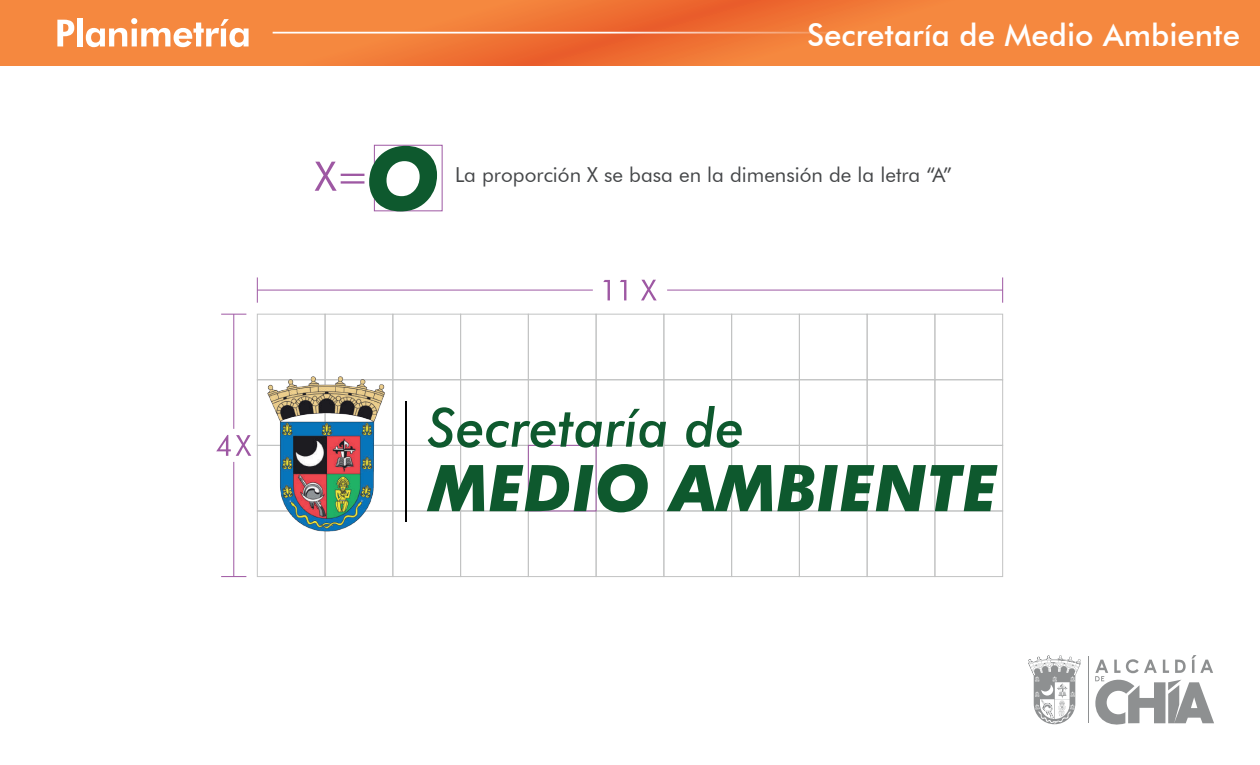
<style>
.page{position:relative;width:1260px;height:765px;background:#fff}
.page>*{position:absolute;margin:0;border:0;box-sizing:border-box;transform-origin:0 0}
.t1{font:italic 700 87.5px "Futura BT";color:#0e592e}
.t2{font:italic 700 64.5px "Futura BT";color:#0e592e}
.t3{font:italic 500 53.75px "Futura BT";color:#0e592e}
.t4{font:500 31.25px "Futura BT";color:#fff}
.t5{font:20.62px "Futura BT";color:#454749}
</style>
<div class="page">
<svg style="left:0;top:0;width:1260px;height:65px;background:#f2803b"></svg>
<svg style="left:57px;top:20px;width:17px;height:26px"></svg>
<div style="left:77px;top:18px;width:5px;height:28px;background:#fff"></div>
<svg style="left:86px;top:18px;width:163px;height:29px"></svg>
<hr style="left:273px;top:32px;width:560px;height:2px;background:#fff">
<div style="left:325px;top:314px;width:68px;height:66px;border:1px solid #c2c3c3"></div>
<div style="left:325px;top:445px;width:68px;height:66px;border:1px solid #c2c3c3"></div>
<div style="left:392px;top:314px;width:69px;height:66px;border:1px solid #c2c3c3"></div>
<div style="left:460px;top:314px;width:69px;height:66px;border:1px solid #c2c3c3"></div>
<div style="left:528px;top:314px;width:68px;height:66px;border:1px solid #c2c3c3"></div>
<div style="left:596px;top:314px;width:68px;height:66px;border:1px solid #c2c3c3"></div>
<div style="left:664px;top:314px;width:68px;height:66px;border:1px solid #c2c3c3"></div>
<div style="left:731px;top:314px;width:69px;height:66px;border:1px solid #c2c3c3"></div>
<div style="left:799px;top:314px;width:69px;height:66px;border:1px solid #c2c3c3"></div>
<div style="left:867px;top:314px;width:68px;height:66px;border:1px solid #c2c3c3"></div>
<div style="left:935px;top:314px;width:68px;height:66px;border:1px solid #c2c3c3"></div>
<div style="left:392px;top:379px;width:69px;height:67px;border:1px solid #c2c3c3"></div>
<div style="left:460px;top:379px;width:69px;height:67px;border:1px solid #c2c3c3"></div>
<div style="left:528px;top:379px;width:68px;height:67px;border:1px solid #c2c3c3"></div>
<div style="left:596px;top:379px;width:68px;height:67px;border:1px solid #c2c3c3"></div>
<div style="left:664px;top:379px;width:68px;height:67px;border:1px solid #c2c3c3"></div>
<div style="left:731px;top:379px;width:69px;height:67px;border:1px solid #c2c3c3"></div>
<div style="left:799px;top:379px;width:69px;height:67px;border:1px solid #c2c3c3"></div>
<div style="left:867px;top:379px;width:68px;height:67px;border:1px solid #c2c3c3"></div>
<div style="left:935px;top:379px;width:68px;height:67px;border:1px solid #c2c3c3"></div>
<div style="left:392px;top:445px;width:69px;height:66px;border:1px solid #c2c3c3"></div>
<div style="left:460px;top:445px;width:69px;height:66px;border:1px solid #c2c3c3"></div>
<div style="left:596px;top:445px;width:68px;height:66px;border:1px solid #c2c3c3"></div>
<div style="left:664px;top:445px;width:68px;height:66px;border:1px solid #c2c3c3"></div>
<div style="left:731px;top:445px;width:69px;height:66px;border:1px solid #c2c3c3"></div>
<div style="left:799px;top:445px;width:69px;height:66px;border:1px solid #c2c3c3"></div>
<div style="left:867px;top:445px;width:68px;height:66px;border:1px solid #c2c3c3"></div>
<div style="left:935px;top:445px;width:68px;height:66px;border:1px solid #c2c3c3"></div>
<div style="left:257px;top:314px;width:68px;height:66px;border:1px solid #c2c3c3"></div>
<div style="left:257px;top:379px;width:68px;height:67px;border:1px solid #c2c3c3"></div>
<div style="left:257px;top:445px;width:68px;height:66px;border:1px solid #c2c3c3"></div>
<div style="left:325px;top:511px;width:68px;height:66px;border:1px solid #c2c3c3"></div>
<div style="left:392px;top:511px;width:69px;height:66px;border:1px solid #c2c3c3"></div>
<div style="left:460px;top:511px;width:69px;height:66px;border:1px solid #c2c3c3"></div>
<div style="left:528px;top:511px;width:68px;height:66px;border:1px solid #c2c3c3"></div>
<div style="left:596px;top:511px;width:68px;height:66px;border:1px solid #c2c3c3"></div>
<div style="left:664px;top:511px;width:68px;height:66px;border:1px solid #c2c3c3"></div>
<div style="left:731px;top:511px;width:69px;height:66px;border:1px solid #c2c3c3"></div>
<div style="left:799px;top:511px;width:69px;height:66px;border:1px solid #c2c3c3"></div>
<div style="left:867px;top:511px;width:68px;height:66px;border:1px solid #c2c3c3"></div>
<div style="left:935px;top:511px;width:68px;height:66px;border:1px solid #c2c3c3"></div>
<div style="left:257px;top:511px;width:68px;height:66px;border:1px solid #c2c3c3"></div>
<div style="left:528px;top:445px;width:68px;height:66px;border:1px solid #9e58a3"></div>
<div style="left:374px;top:145px;width:68px;height:66px;border:1px solid #9e58a3"></div>
<svg style="left:315px;top:162px;width:22px;height:29px"></svg>
<hr style="left:341px;top:181px;width:23px;height:3px;background:#9e58a3">
<hr style="left:341px;top:174px;width:23px;height:2px;background:#9e58a3">
<svg style="left:603px;top:280px;width:7px;height:20px"></svg>
<svg style="left:620px;top:280px;width:6px;height:20px"></svg>
<svg style="left:641px;top:280px;width:16px;height:20px"></svg>
<svg style="left:257px;top:277px;width:1px;height:26px"></svg>
<hr style="left:257px;top:290px;width:336px;height:1px;background:#9e58a3">
<svg style="left:1002px;top:277px;width:1px;height:26px"></svg>
<hr style="left:667px;top:290px;width:336px;height:1px;background:#9e58a3">
<svg style="left:216px;top:435px;width:35px;height:21px"></svg>
<svg style="left:221px;top:314px;width:25px;height:1px"></svg>
<hr style="left:233px;top:314px;width:1px;height:115px;background:#9e58a3">
<svg style="left:221px;top:576px;width:25px;height:1px"></svg>
<hr style="left:233px;top:462px;width:1px;height:115px;background:#9e58a3">
<svg style="left:1028px;top:655px;width:53px;height:69px"></svg>
<hr style="left:1088px;top:656px;width:1px;height:67px;background:#8e9091">
<svg style="left:1095px;top:655px;width:119px;height:70px"></svg>
<hr style="left:405px;top:401px;width:1px;height:121px;background:#000001">
<img style="left:267px;top:377px;width:117px;height:157px">
<h3 class="t4" style="left:807px;top:16px;width:435px">Secretaría de Medio Ambiente</h3>
<h1 class="t1" style="left:365px;top:126px;width:77px">O</h1>
<p class="t5" style="left:455px;top:162px;width:498px">La proporción X se basa en la dimensión de la letra “A”</p>
<h3 class="t3" style="left:428px;top:395px;width:318px">Secretaría de</h3>
<h2 class="t2" style="left:428px;top:449px;width:571px">MEDIO AMBIENTE</h2>
</div>
